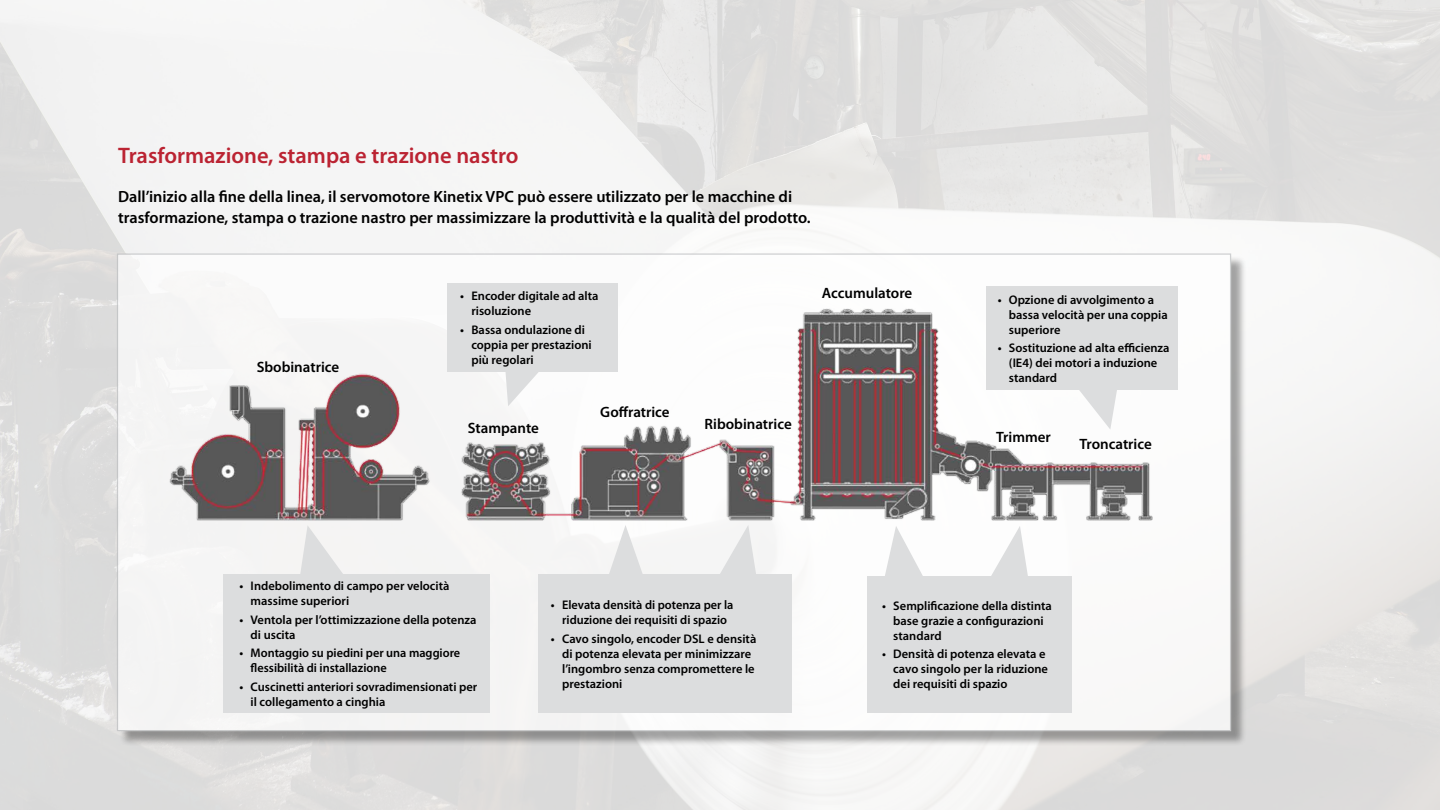
<style>
.page{position:relative;width:1440px;height:810px;background:#fff}
.page>*{position:absolute;margin:0;border:0;box-sizing:border-box;transform-origin:0 0}
.t1{font:600 22.5px "Myriad Pro";color:#bb2332}
.t2{font:600 16.25px/21.2px "Myriad Pro";color:#000}
.t3{font:600 15px "Myriad Pro";color:#000}
.t4{font:600 12.5px/15px "Myriad Pro";color:#000}
</style>
<div class="page">
<img style="left:0;top:0;width:1440px;height:810px">
<div style="left:119px;top:255px;width:1128px;height:492px;background:#000;opacity:.5"></div>
<div style="left:117px;top:253px;width:1114px;height:478px;background:#fff;border:1px solid #bcbec0"></div>
<img style="left:170px;top:309px;width:982px;height:211px">
<div style="left:223px;top:575px;width:266px;height:138px;background:#dcddde"></div>
<div style="left:538px;top:575px;width:254px;height:138px;background:#dcddde"></div>
<div style="left:867px;top:576px;width:204px;height:137px;background:#dcddde"></div>
<div style="left:986px;top:286px;width:192px;height:104px;background:#dcddde"></div>
<svg style="left:300px;top:525px;width:46px;height:50px"></svg>
<svg style="left:608px;top:525px;width:36px;height:50px"></svg>
<svg style="left:717px;top:525px;width:40px;height:50px"></svg>
<svg style="left:885px;top:526px;width:38px;height:50px"></svg>
<svg style="left:991px;top:526px;width:37px;height:50px"></svg>
<svg style="left:505px;top:372px;width:39px;height:34px"></svg>
<svg style="left:1079px;top:390px;width:38px;height:40px"></svg>
<div style="left:448px;top:283px;width:170px;height:89px;background:#dcddde"></div>
<h1 class="t1" style="left:118px;top:141px;width:402px">Trasformazione, stampa e trazione nastro</h1>
<h2 class="t2" style="left:118px;top:186px;width:694px">Dall’inizio alla fine della linea, il servomotore Kinetix VPC può essere utilizzato per le macchine di trasformazione, stampa o trazione nastro per massimizzare la produttività e la qualità del prodotto.</h2>
<p class="t3" style="left:257px;top:358px;width:84px">Sbobinatrice</p>
<p class="t4" style="left:471px;top:288px;width:129px;text-indent:-11px">• Encoder digitale ad alta risoluzione</p>
<p class="t4" style="left:471px;top:322px;width:122px;text-indent:-11px">• Bassa ondulazione di coppia per prestazioni più regolari</p>
<p class="t3" style="left:468px;top:418px;width:73px">Stampante</p>
<p class="t3" style="left:600px;top:402px;width:71px">Goffratrice</p>
<p class="t3" style="left:822px;top:284px;width:92px">Accumulatore</p>
<p class="t3" style="left:704px;top:414px;width:89px">Ribobinatrice</p>
<p class="t4" style="left:1009px;top:292px;width:160px;text-indent:-11px">• Opzione di avvolgimento a bassa velocità per una coppia superiore</p>
<p class="t4" style="left:1009px;top:340px;width:162px;text-indent:-11px">• Sostituzione ad alta efficienza (IE4) dei motori a induzione standard</p>
<p class="t3" style="left:996px;top:428px;width:56px">Trimmer</p>
<p class="t3" style="left:1079px;top:434px;width:74px">Troncatrice</p>
<p class="t4" style="left:251px;top:578px;width:200px;text-indent:-11px">• Indebolimento di campo per velocità massime superiori</p>
<p class="t4" style="left:251px;top:612px;width:227px;text-indent:-11px">• Ventola per l’ottimizzazione della potenza di uscita</p>
<p class="t4" style="left:251px;top:645px;width:211px;text-indent:-11px">• Montaggio su piedini per una maggiore flessibilità di installazione</p>
<p class="t4" style="left:251px;top:679px;width:228px;text-indent:-11px">• Cuscinetti anteriori sovradimensionati per il collegamento a cinghia</p>
<p class="t4" style="left:551px;top:597px;width:184px;text-align:center">• Elevata densità di potenza per la riduzione dei requisiti di spazio</p>
<p class="t4" style="left:562px;top:631px;width:196px;text-indent:-11px">• Cavo singolo, encoder DSL e densità di potenza elevata per minimizzare l’ingombro senza compromettere le prestazioni</p>
<p class="t4" style="left:893px;top:598px;width:160px;text-indent:-11px">• Semplificazione della distinta base grazie a configurazioni standard</p>
<p class="t4" style="left:893px;top:646px;width:156px;text-indent:-11px">• Densità di potenza elevata e cavo singolo per la riduzione dei requisiti di spazio</p>
</div>
